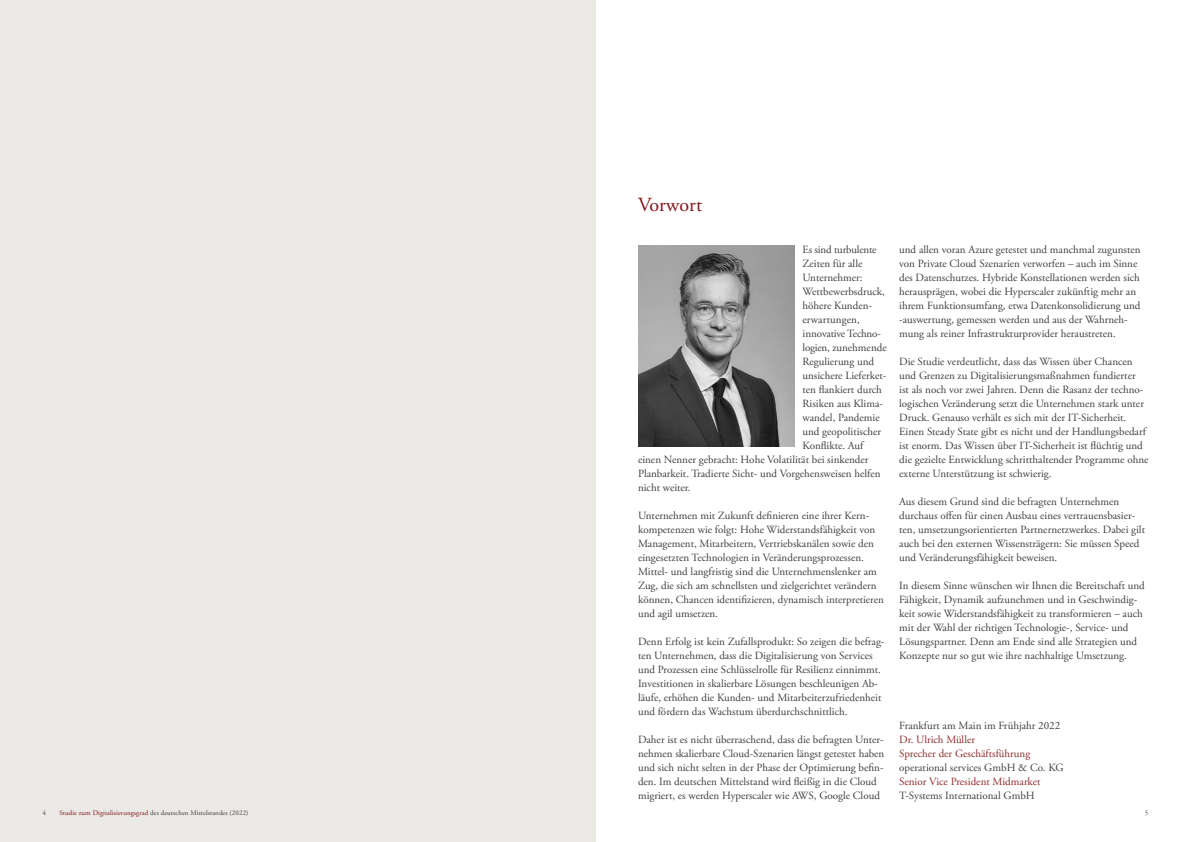
<style>
.page{position:relative;width:1191px;height:842px;background:#fff}
.page>*{position:absolute;margin:0;border:0;box-sizing:border-box;transform-origin:0 0}
.Head_20_pt{font:20px "Adobe Garamond Pro";color:#81151c}
.t1{font:11px/14px "Adobe Garamond Pro";color:#3e3e3f}
.t2{font:11px "Adobe Garamond Pro";color:#8b2b28}
.t3{font:11px "Adobe Garamond Pro";letter-spacing:-.02em;color:#3e3e3f}
.t4{font:7px "Adobe Garamond Pro";letter-spacing:.01em;color:#3e3e3f}
.s1{color:#81151c}
</style>
<div class="page">
<div style="left:0;top:0;width:595px;height:842px;background:#ebe9e5"></div>
<img style="left:638px;top:246px;width:156px;height:200px">
<p class="Head_20_pt" style="left:638px;top:193px;width:66px">Vorwort</p>
<p class="t1" style="left:802px;top:242px;width:76px">Es sind turbulente</p>
<p class="t1" style="left:802px;top:256px;width:61px">Zeiten für alle</p>
<p class="t1" style="left:802px;top:270px;width:62px">Unternehmer:</p>
<p class="t1" style="left:802px;top:284px;width:84px">Wettbewerbsdruck,</p>
<p class="t1" style="left:802px;top:298px;width:71px">höhere Kunden-</p>
<p class="t1" style="left:802px;top:312px;width:59px">erwartungen,</p>
<p class="t3" style="left:802px;top:326px;width:80px">innovative Techno-</p>
<p class="t1" style="left:802px;top:340px;width:86px">logien, zunehmende</p>
<p class="t1" style="left:802px;top:354px;width:73px">Regulierung und</p>
<p class="t1" style="left:802px;top:368px;width:85px">unsichere Lieferket-</p>
<p class="t1" style="left:802px;top:382px;width:81px">ten flankiert durch</p>
<p class="t1" style="left:802px;top:396px;width:82px">Risiken aus Klima-</p>
<p class="t1" style="left:802px;top:410px;width:79px">wandel, Pandemie</p>
<p class="t1" style="left:802px;top:424px;width:80px">und geopolitischer</p>
<p class="t1" style="left:802px;top:438px;width:62px">Konflikte. Auf</p>
<p class="t1" style="left:638px;top:452px;width:232px">einen Nenner gebracht: Hohe Volatilität bei sinkender</p>
<p class="t1" style="left:638px;top:466px;width:244px">Planbarkeit. Tradierte Sicht- und Vorgehensweisen helfen</p>
<p class="t1" style="left:638px;top:480px;width:54px">nicht weiter.</p>
<p class="t1" style="left:638px;top:508px;width:247px">Unternehmen mit Zukunft definieren eine ihrer Kern&shy;kompetenzen wie folgt: Hohe Widerstandsfähigkeit von Management, Mitarbeitern, Vertriebskanälen sowie den eingesetzten Technologien in Veränderungsprozessen.<br>Mittel- und langfristig sind die Unternehmenslenker am Zug, die sich am schnellsten und zielgerichtet verändern können, Chancen identifizieren, dynamisch interpretieren und agil umsetzen.</p>
<p class="t1" style="left:638px;top:634px;width:248px">Denn Erfolg ist kein Zufallsprodukt: So zeigen die befrag&shy;ten Unternehmen, dass die Digitalisierung von Services und Prozessen eine Schlüsselrolle für Resilienz einnimmt.<br>Investitionen in skalierbare Lösungen beschleunigen Ab&shy;läufe, erhöhen die Kunden- und Mitarbeiterzufriedenheit und fördern das Wachstum überdurchschnittlich.</p>
<p class="t1" style="left:638px;top:732px;width:248px">Daher ist es nicht überraschend, dass die befragten Unter&shy;nehmen skalierbare Cloud-Szenarien längst getestet haben und sich nicht selten in der Phase der Optimierung befin&shy;den. Im deutschen Mittelstand wird fleißig in die Cloud migriert, es werden Hyperscaler wie AWS, Google Cloud</p>
<p class="t1" style="left:899px;top:242px;width:243px">und allen voran Azure getestet und manchmal zugunsten von Private Cloud Szenarien verworfen – auch im Sinne des Datenschutzes. Hybride Konstellationen werden sich herausprägen, wobei die Hyperscaler zukünftig mehr an ihrem Funktionsumfang, etwa Datenkonsolidierung und -auswertung, gemessen werden und aus der Wahrneh&shy;mung als reiner Infrastrukturprovider heraustreten.</p>
<p class="t1" style="left:899px;top:354px;width:251px">Die Studie verdeutlicht, dass das Wissen über Chancen und Grenzen zu Digitalisierungsmaßnahmen fundierter<br>ist als noch vor zwei Jahren. Denn die Rasanz der techno&shy;logischen Veränderung setzt die Unternehmen stark unter Druck. Genauso verhält es sich mit der IT-Sicherheit.<br>Einen Steady State gibt es nicht und der Handlungsbedarf ist enorm. Das Wissen über IT-Sicherheit ist flüchtig und die gezielte Entwicklung schritthaltender Programme ohne externe Unterstützung ist schwierig.</p>
<p class="t1" style="left:899px;top:494px;width:247px">Aus diesem Grund sind die befragten Unternehmen durchaus offen für einen Ausbau eines vertrauensbasier&shy;ten, umsetzungsorientierten Partnernetzwerkes. Dabei gilt auch bei den externen Wissensträgern: Sie müssen Speed und Veränderungsfähigkeit beweisen.</p>
<p class="t1" style="left:899px;top:578px;width:247px">In diesem Sinne wünschen wir Ihnen die Bereitschaft und Fähigkeit, Dynamik aufzunehmen und in Geschwindig&shy;keit sowie Widerstandsfähigkeit zu transformieren – auch mit der Wahl der richtigen Technologie-, Service- und Lösungspartner. Denn am Ende sind alle Strategien und Konzepte nur so gut wie ihre nachhaltige Umsetzung.</p>
<p class="t1" style="left:899px;top:718px;width:163px">Frankfurt am Main im Frühjahr 2022</p>
<p class="t2" style="left:899px;top:732px;width:77px">Dr. Ulrich Müller</p>
<p class="t2" style="left:899px;top:746px;width:132px">Sprecher der Geschäftsführung</p>
<p class="t1" style="left:899px;top:760px;width:166px">operational services GmbH &amp; Co. KG</p>
<p class="t2" style="left:899px;top:774px;width:143px">Senior Vice President Midmarket</p>
<p class="t1" style="left:899px;top:788px;width:137px">T-Systems International GmbH</p>
<p class="t4" style="left:43px;top:809px;width:5px">4</p>
<p class="t4" style="left:60px;top:809px;width:190px"><span class="s1">Studie zum Digitalisierungsgrad</span> des deutschen Mittelstandes (2022)</p>
<p class="t4" style="left:1145px;top:809px;width:5px">5</p>
</div>
